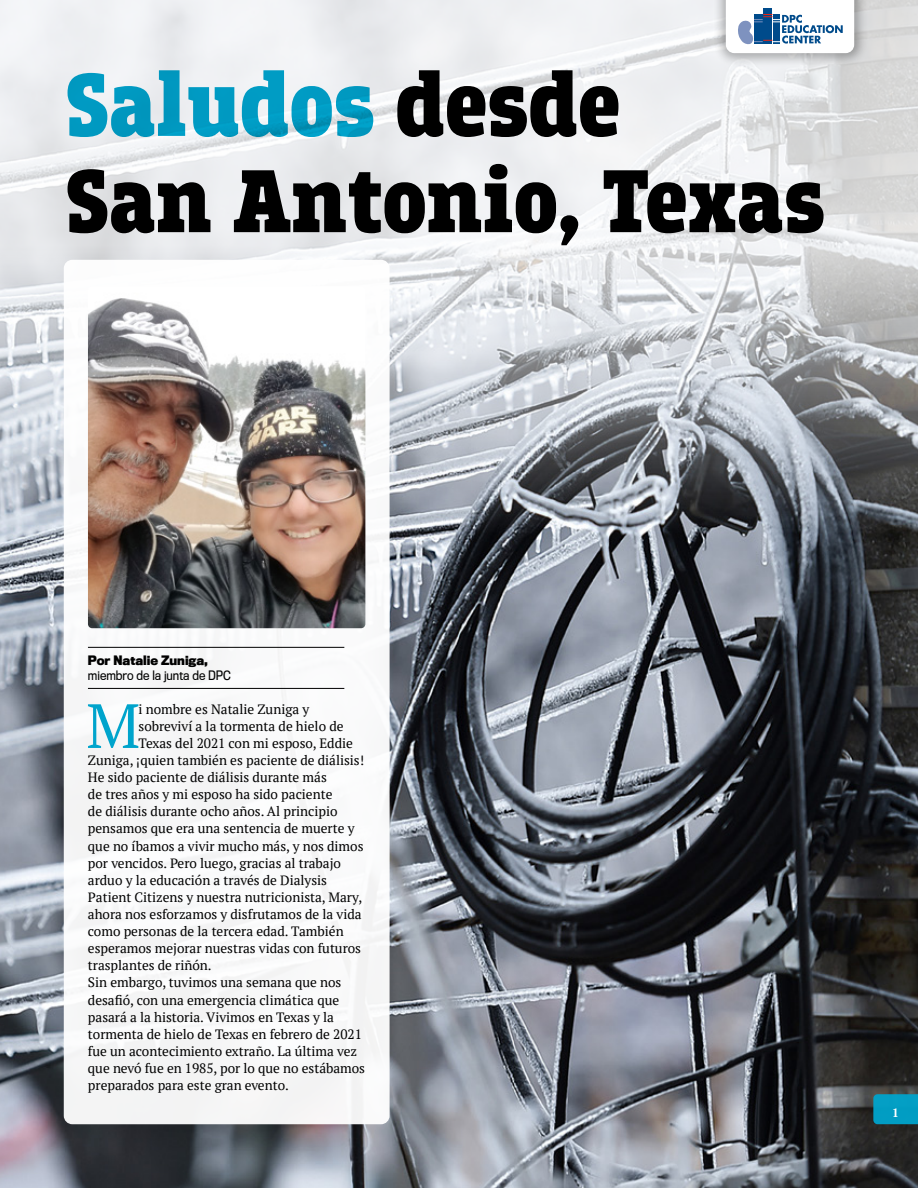
<style>
.page{position:relative;width:918px;height:1188px;background:#fff}
.page>*{position:absolute;margin:0;border:0;box-sizing:border-box;transform-origin:0 0}
.t1{font:900 93.75px/96.3px "Breakers Slab";color:#000}
.t2{font:62.4px "PT Serif";color:#00a4cc}
.t3{font:13.5px "PT Serif";letter-spacing:-.005em;color:#000}
.t4{font:12px "Titling Gothic FB Narrow";color:#000}
.t5{font:900 12px "Titling Gothic FB Narrow";color:#000}
.t6{font:700 12px "PT Serif";color:#fff}
.s1{color:#00a4cc}
</style>
<div class="page">
<img style="left:0;top:560px;width:918px;height:628px">
<svg style="left:0;top:0;width:918px;height:560px"></svg>
<svg style="left:873px;top:1094px;width:45px;height:30px"></svg>
<div style="left:64px;top:260px;width:326px;height:864px;background:#fff;border-radius:9px"></div>
<hr style="left:88px;top:647px;width:256px;height:1px;background:#000">
<hr style="left:88px;top:688px;width:256px;height:1px;background:#000">
<img style="left:88px;top:298px;width:277px;height:330px">
<div style="left:713px;top:0;width:156px;height:68px;background:#000;opacity:.3"></div>
<svg style="left:726px;top:0;width:128px;height:53px"></svg>
<h1 class="t1" style="left:67px;top:62px;width:760px"><span class="s1">Saludos</span> desde<br>San Antonio, Texas</h1>
<p class="t5" style="left:88px;top:652px;width:121px">Por Natalie Zuniga,</p>
<p class="t4" style="left:88px;top:668px;width:144px">miembro de la junta de DPC</p>
<h2 class="t2" style="left:86px;top:685px;width:56px">M</h2>
<p class="t3" style="left:139px;top:700px;width:172px">i nombre es Natalie Zuniga y</p>
<p class="t3" style="left:139px;top:717px;width:207px">sobreviví a la tormenta de hielo de</p>
<p class="t3" style="left:139px;top:734px;width:216px">Texas del 2021 con mi esposo, Eddie</p>
<p class="t3" style="left:88px;top:752px;width:278px">Zuniga, ¡quien también es paciente de diálisis!</p>
<p class="t3" style="left:88px;top:769px;width:240px">He sido paciente de diálisis durante más</p>
<p class="t3" style="left:88px;top:786px;width:246px">de tres años y mi esposo ha sido paciente</p>
<p class="t3" style="left:88px;top:803px;width:251px">de diálisis durante ocho años. Al principio</p>
<p class="t3" style="left:88px;top:820px;width:268px">pensamos que era una sentencia de muerte y</p>
<p class="t3" style="left:88px;top:837px;width:277px">que no íbamos a vivir mucho más, y nos dimos</p>
<p class="t3" style="left:88px;top:854px;width:255px">por vencidos. Pero luego, gracias al trabajo</p>
<p class="t3" style="left:88px;top:871px;width:241px">arduo y la educación a través de Dialysis</p>
<p class="t3" style="left:88px;top:888px;width:276px">Patient Citizens y nuestra nutricionista, Mary,</p>
<p class="t3" style="left:88px;top:905px;width:275px">ahora nos esforzamos y disfrutamos de la vida</p>
<p class="t3" style="left:88px;top:923px;width:257px">como personas de la tercera edad. También</p>
<p class="t3" style="left:88px;top:940px;width:275px">esperamos mejorar nuestras vidas con futuros</p>
<p class="t3" style="left:88px;top:957px;width:125px">trasplantes de riñón.</p>
<p class="t3" style="left:88px;top:974px;width:255px">Sin embargo, tuvimos una semana que nos</p>
<p class="t3" style="left:88px;top:991px;width:253px">desafió, con una emergencia climática que</p>
<p class="t3" style="left:88px;top:1008px;width:247px">pasará a la historia. Vivimos en Texas y la</p>
<p class="t3" style="left:88px;top:1025px;width:276px">tormenta de hielo de Texas en febrero de 2021</p>
<p class="t3" style="left:88px;top:1042px;width:271px">fue un acontecimiento extraño. La última vez</p>
<p class="t3" style="left:88px;top:1059px;width:279px">que nevó fue en 1985, por lo que no estábamos</p>
<p class="t3" style="left:88px;top:1077px;width:202px">preparados para este gran evento.</p>
<p class="t6" style="left:892px;top:1105px;width:8px">1</p>
</div>
